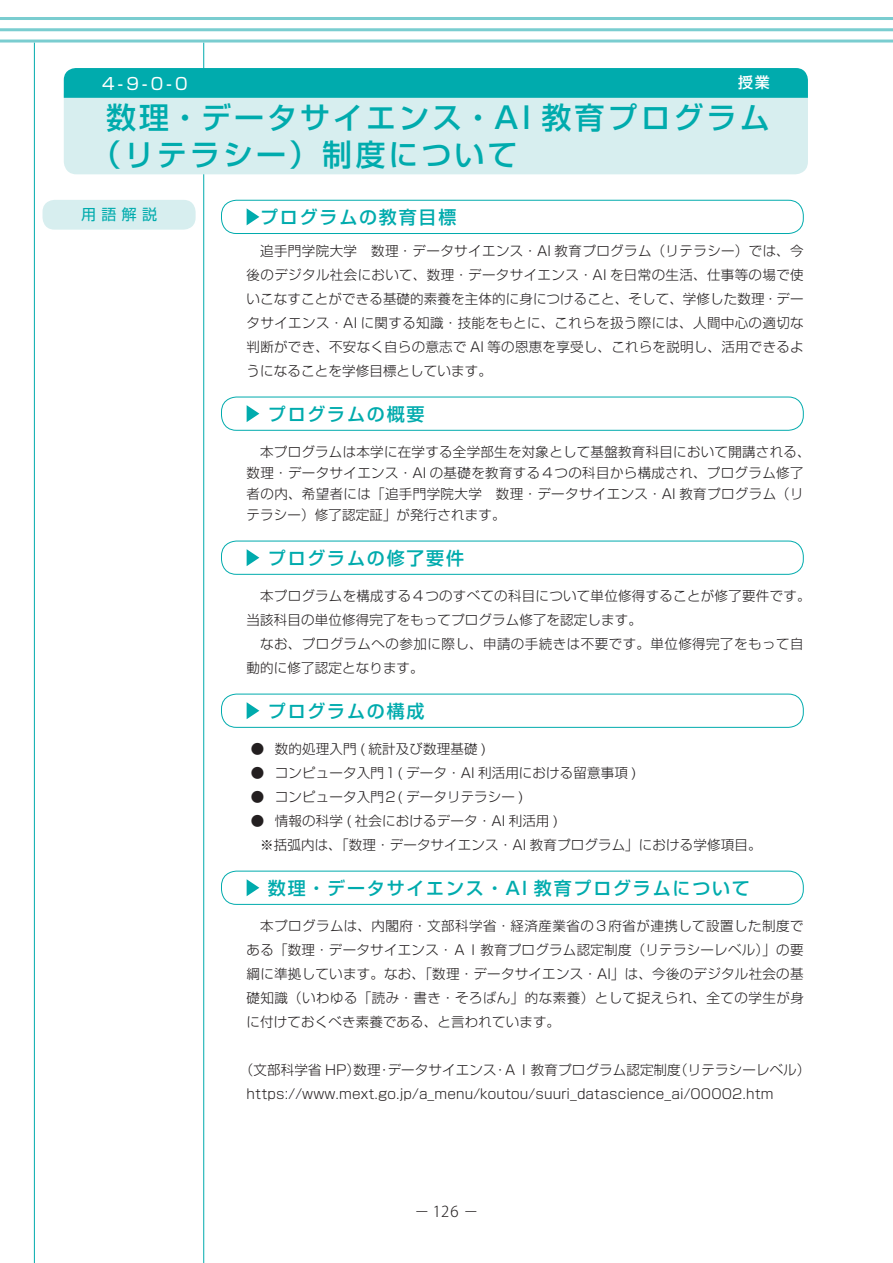
<style>
.page{position:relative;width:893px;height:1263px;background:#fff}
.page>*{position:absolute;margin:0;border:0;box-sizing:border-box;transform-origin:0 0}
.t1{font:500 30px/37.5px "Shin Go Pro";letter-spacing:.1em;color:#00abad}
.t2{font:500 18px "Shin Go Pro";letter-spacing:.1em;color:#00abad}
.t3{font:16.5px "Shin Go Pro";color:#fff}
.t4{font:300 15px "Koz Go Pro";color:#231f20}
.t5{font:15px "Shin Go Pro";color:#00abad}
.t6{font:500 15px "Shin Go Pro";color:#fff}
.t7{font:300 13.5px/24px "Shin Go Pro";letter-spacing:.01em;color:#231f20}
.t8{font:300 13.5px/24px "Shin Go Pro";letter-spacing:.035em;color:#231f20}
</style>
<div class="page">
<hr style="left:34px;top:43px;width:1px;height:1220px;background:#00abad">
<hr style="left:203px;top:43px;width:1px;height:1220px;background:#00abad">
<hr style="left:0;top:40px;width:893px;height:3px;background:#7acdd0">
<hr style="left:0;top:28px;width:893px;height:3px;background:#7acdd0">
<hr style="left:0;top:17px;width:893px;height:3px;background:#7acdd0">
<div style="left:43px;top:200px;width:153px;height:30px;background:#d7eeef;border-radius:12px"></div>
<div style="left:64px;top:98px;width:744px;height:76px;background:#d7eeef"></div>
<div style="left:64px;top:68px;width:744px;height:30px;background:#00abad"></div>
<div style="left:221px;top:200px;width:583px;height:34px;border:1px solid #00abad;border-radius:15px"></div>
<svg style="left:247px;top:208px;width:12px;height:17px"></svg>
<div style="left:221px;top:397px;width:583px;height:34px;border:1px solid #00abad;border-radius:15px"></div>
<svg style="left:247px;top:405px;width:12px;height:17px"></svg>
<div style="left:221px;top:541px;width:583px;height:34px;border:1px solid #00abad;border-radius:15px"></div>
<svg style="left:247px;top:549px;width:12px;height:17px"></svg>
<div style="left:221px;top:694px;width:583px;height:34px;border:1px solid #00abad;border-radius:15px"></div>
<svg style="left:247px;top:702px;width:12px;height:17px"></svg>
<div style="left:221px;top:871px;width:583px;height:34px;border:1px solid #00abad;border-radius:15px"></div>
<svg style="left:247px;top:879px;width:12px;height:17px"></svg>
<p class="t3" style="left:102px;top:70px;width:87px">4-9-0-0</p>
<p class="t6" style="left:738px;top:70px;width:33px">授業</p>
<h1 class="t1" style="left:91px;top:95px;width:680px;text-indent:15px">数理・データサイエンス・AI 教育プログラム（リテラシー）制度について</h1>
<p class="t5" style="left:81px;top:202px;width:77px">用 語 解 説</p>
<h2 class="t2" style="left:260px;top:203px;width:198px">プログラムの教育目標</h2>
<p class="t7" style="left:247px;top:237px;width:559px;text-align:justify;text-indent:14px">追手門学院大学　数理・データサイエンス・AI 教育プログラム（リテラシー）では、今後のデジタル社会において、数理・データサイエンス・AI を日常の生活、仕事等の場で使いこなすことができる基礎的素養を主体的に身につけること、そして、学修した数理・データサイエンス・AI に関する知識・技能をもとに、これらを扱う際には、人間中心の適切な判断ができ、不安なく自らの意志で AI 等の恩恵を享受し、これらを説明し、活用できるようになることを学修目標としています。</p>
<h2 class="t2" style="left:268px;top:399px;width:158px">プログラムの概要</h2>
<p class="t7" style="left:247px;top:440px;width:565px;line-height:21px;text-indent:14px">本プログラムは本学に在学する全学部生を対象として基盤教育科目において開講される、数理・データサイエンス・AI の基礎を教育する４つの科目から構成され、プログラム修了者の内、希望者には「追手門学院大学　数理・データサイエンス・AI 教育プログラム（リテラシー）修了認定証」が発行されます。</p>
<h2 class="t2" style="left:268px;top:543px;width:198px">プログラムの修了要件</h2>
<p class="t7" style="left:247px;top:582px;width:565px;text-indent:14px">本プログラムを構成する４つのすべての科目について単位修得することが修了要件です。当該科目の単位修得完了をもってプログラム修了を認定します。</p>
<p class="t8" style="left:247px;top:630px;width:558px;text-indent:14px">なお、プログラムへの参加に際し、申請の手続きは不要です。単位修得完了をもって自動的に修了認定となります。</p>
<h2 class="t2" style="left:268px;top:696px;width:158px">プログラムの構成</h2>
<p class="t7" style="left:251px;top:735px;width:237px">● 数的処理入門 ( 統計及び数理基礎 )</p>
<p class="t7" style="left:251px;top:759px;width:387px">● コンピュータ入門１( データ・AI 利活用における留意事項 )</p>
<p class="t7" style="left:251px;top:783px;width:274px">● コンピュータ入門２( データリテラシー )</p>
<p class="t7" style="left:260px;top:807px;width:503px;text-indent:-9px">● 情報の科学 ( 社会におけるデータ・AI 利活用 )<br>※括弧内は、「数理・データサイエンス・AI 教育プログラム」における学修項目。</p>
<h2 class="t2" style="left:268px;top:873px;width:484px">数理・データサイエンス・AI 教育プログラムについて</h2>
<p class="t7" style="left:247px;top:912px;width:559px;text-align:justify;text-indent:14px">本プログラムは、内閣府・文部科学省・経済産業省の３府省が連携して設置した制度である「数理・データサイエンス・ＡＩ教育プログラム認定制度（リテラシーレベル）」の要綱に準拠しています。なお、「数理・データサイエンス・AI」は、今後のデジタル社会の基礎知識（いわゆる「読み・書き・そろばん」的な素養）として捉えられ、全ての学生が身に付けておくべき素養である、と言われています。</p>
<p class="t7" style="left:247px;top:1056px;width:565px;text-indent:-7px">（文部科学省 HP）数理・データサイエンス・ＡＩ教育プログラム認定制度（リテラシーレベル）https://www.mext.go.jp/a_menu/koutou/suuri_datascience_ai/00002.htm</p>
<p class="t4" style="left:415px;top:1201px;width:65px">－126 －</p>
</div>
